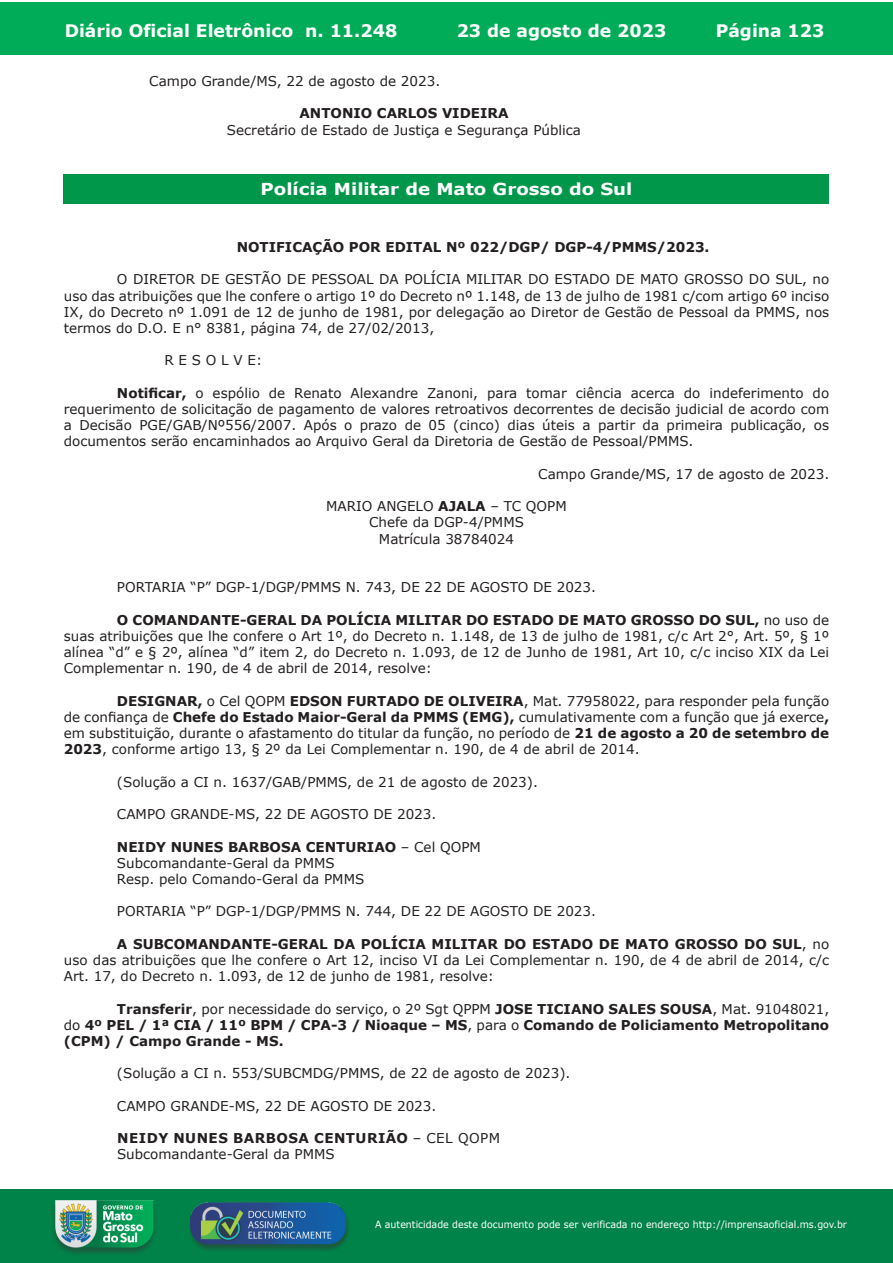
<style>
.page{position:relative;width:893px;height:1263px;background:#fff}
.page>*{position:absolute;margin:0;border:0;box-sizing:border-box;transform-origin:0 0}
.t1{font:700 17.25px "Verdana";color:#fff}
.t2{font:700 16.5px "Verdana";color:#fff;scale:1.1 1}
.t3{font:13.5px/16.2px "Verdana";color:#231f20;text-align:justify}
.t4{font:700 13.5px/16.2px "Verdana";color:#231f20;text-align:justify}
.t5{font:9.9px "Verdana";color:#fff;scale:.95 1}
.s1{font-weight:700}
.s2{font-weight:400}
</style>
<div class="page">
<div style="left:0;top:2px;width:893px;height:53px;background:#00ac57"></div>
<div style="left:1px;top:1189px;width:892px;height:74px;background:#008349"></div>
<img style="left:49px;top:1198px;width:111px;height:61px">
<img style="left:185px;top:1201px;width:168px;height:54px">
<div style="left:64px;top:174px;width:765px;height:29px;background:#00974a"></div>
<p class="t1" style="left:65px;top:18px;width:334px">Diário Oficial Eletrônico n. 11.248</p>
<p class="t1" style="left:457px;top:18px;width:211px">23 de agosto de 2023</p>
<p class="t1" style="left:716px;top:18px;width:110px">Página 123</p>
<p class="t3" style="left:149px;top:73px;width:292px">Campo Grande/MS, 22 de agosto de 2023.</p>
<p class="t4" style="left:299px;top:105px;width:211px">ANTONIO CARLOS VIDEIRA</p>
<p class="t3" style="left:227px;top:122px;width:356px">Secretário de Estado de Justiça e Segurança Pública</p>
<p class="t2" style="left:261px;top:177px;width:340px">Polícia Militar de Mato Grosso do Sul</p>
<p class="t4" style="left:237px;top:239px;width:474px">NOTIFICAÇÃO POR EDITAL Nº 022/DGP/ DGP-4/PMMS/2023.</p>
<p class="t3" style="left:64px;top:271px;width:767px;text-indent:53px">O DIRETOR DE GESTÃO DE PESSOAL DA POLÍCIA MILITAR DO ESTADO DE MATO GROSSO DO SUL, no uso das atribuições que lhe confere o artigo 1º do Decreto nº 1.148, de 13 de julho de 1981 c/com artigo 6º inciso IX, do Decreto nº 1.091 de 12 de junho de 1981, por delegação ao Diretor de Gestão de Pessoal da PMMS, nos termos do D.O. E n° 8381, página 74, de 27/02/2013,</p>
<p class="t3" style="left:164px;top:352px;width:99px">R E S O L V E:</p>
<p class="t3" style="left:64px;top:385px;width:767px;text-indent:53px"><span class="s1">Notificar,</span> o espólio de Renato Alexandre Zanoni, para tomar ciência acerca do indeferimento do requerimento de solicitação de pagamento de valores retroativos decorrentes de decisão judicial de acordo com a Decisão PGE/GAB/Nº556/2007. Após o prazo de 05 (cinco) dias úteis a partir da primeira publicação, os documentos serão encaminhados ao Arquivo Geral da Diretoria de Gestão de Pessoal/PMMS.</p>
<p class="t3" style="left:538px;top:466px;width:292px">Campo Grande/MS, 17 de agosto de 2023.</p>
<p class="t3" style="left:326px;top:498px;width:242px;text-align:center">MARIO ANGELO <span class="s1">AJALA</span> – TC QOPM<br>Chefe da DGP-4/PMMS<br>Matrícula 38784024</p>
<p class="t3" style="left:117px;top:579px;width:481px">PORTARIA “P” DGP-1/DGP/PMMS N. 743, DE 22 DE AGOSTO DE 2023.</p>
<p class="t3" style="left:64px;top:611px;width:767px;text-indent:53px"><span class="s1">O COMANDANTE-GERAL DA POLÍCIA MILITAR DO ESTADO DE MATO GROSSO DO SUL,</span> no uso de suas atribuições que lhe confere o Art 1º, do Decreto n. 1.148, de 13 de julho de 1981, c/c Art 2°, Art. 5º, § 1º alínea “d” e § 2º, alínea “d” item 2, do Decreto n. 1.093, de 12 de Junho de 1981, Art 10, c/c inciso XIX da Lei Complementar n. 190, de 4 de abril de 2014, resolve:</p>
<p class="t3" style="left:64px;top:692px;width:767px;text-indent:53px"><span class="s1">DESIGNAR,</span> o Cel QOPM <span class="s1">EDSON FURTADO DE OLIVEIRA</span>, Mat. 77958022, para responder pela função de confiança de <span class="s1">Chefe do Estado Maior-Geral da PMMS (EMG),</span> cumulativamente com a função que já exerce<span class="s1">, </span>em substituição, durante o afastamento do titular da função, no período de <span class="s1">21 de agosto a 20 de setembro de 2023</span>, conforme artigo 13, § 2º da Lei Complementar n. 190, de 4 de abril de 2014.</p>
<p class="t3" style="left:117px;top:773px;width:422px">(Solução a CI n. 1637/GAB/PMMS, de 21 de agosto de 2023).</p>
<p class="t3" style="left:117px;top:806px;width:321px">CAMPO GRANDE-MS, 22 DE AGOSTO DE 2023.</p>
<p class="t3" style="left:117px;top:838px;width:365px;text-align:left"><span class="s1">NEIDY NUNES BARBOSA CENTURIAO</span> – Cel QOPM<br>Subcomandante-Geral da PMMS<br>Resp. pelo Comando-Geral da PMMS</p>
<p class="t3" style="left:117px;top:903px;width:481px">PORTARIA “P” DGP-1/DGP/PMMS N. 744, DE 22 DE AGOSTO DE 2023.</p>
<p class="t3" style="left:64px;top:935px;width:767px;text-indent:53px"><span class="s1">A SUBCOMANDANTE-GERAL DA POLÍCIA MILITAR DO ESTADO DE MATO GROSSO DO SUL</span>, no uso das atribuições que lhe confere o Art 12, inciso VI da Lei Complementar n. 190, de 4 de abril de 2014, c/c Art. 17, do Decreto n. 1.093, de 12 de junho de 1981, resolve:</p>
<p class="t4" style="left:64px;top:1000px;width:767px;text-indent:53px">Transferir<span class="s2">, por necessidade do serviço, o 2º Sgt QPPM</span> JOSE TICIANO SALES SOUSA<span class="s2">, Mat. 91048021, do</span> 4º PEL / 1ª CIA / 11º BPM / CPA-3 / Nioaque – MS<span class="s2">, para o</span> Comando de Policiamento Metropolitano (CPM) / Campo Grande - MS.</p>
<p class="t3" style="left:117px;top:1065px;width:455px">(Solução a CI n. 553/SUBCMDG/PMMS, de 22 de agosto de 2023).</p>
<p class="t3" style="left:117px;top:1097px;width:321px">CAMPO GRANDE-MS, 22 DE AGOSTO DE 2023.</p>
<p class="t3" style="left:117px;top:1130px;width:385px"><span class="s1">NEIDY NUNES BARBOSA CENTURIÃO</span> – CEL QOPM<br>Subcomandante-Geral da PMMS</p>
<p class="t5" style="left:375px;top:1218px;width:498px">A autenticidade deste documento pode ser verificada no endereço http://imprensaoficial.ms.gov.br</p>
</div>
